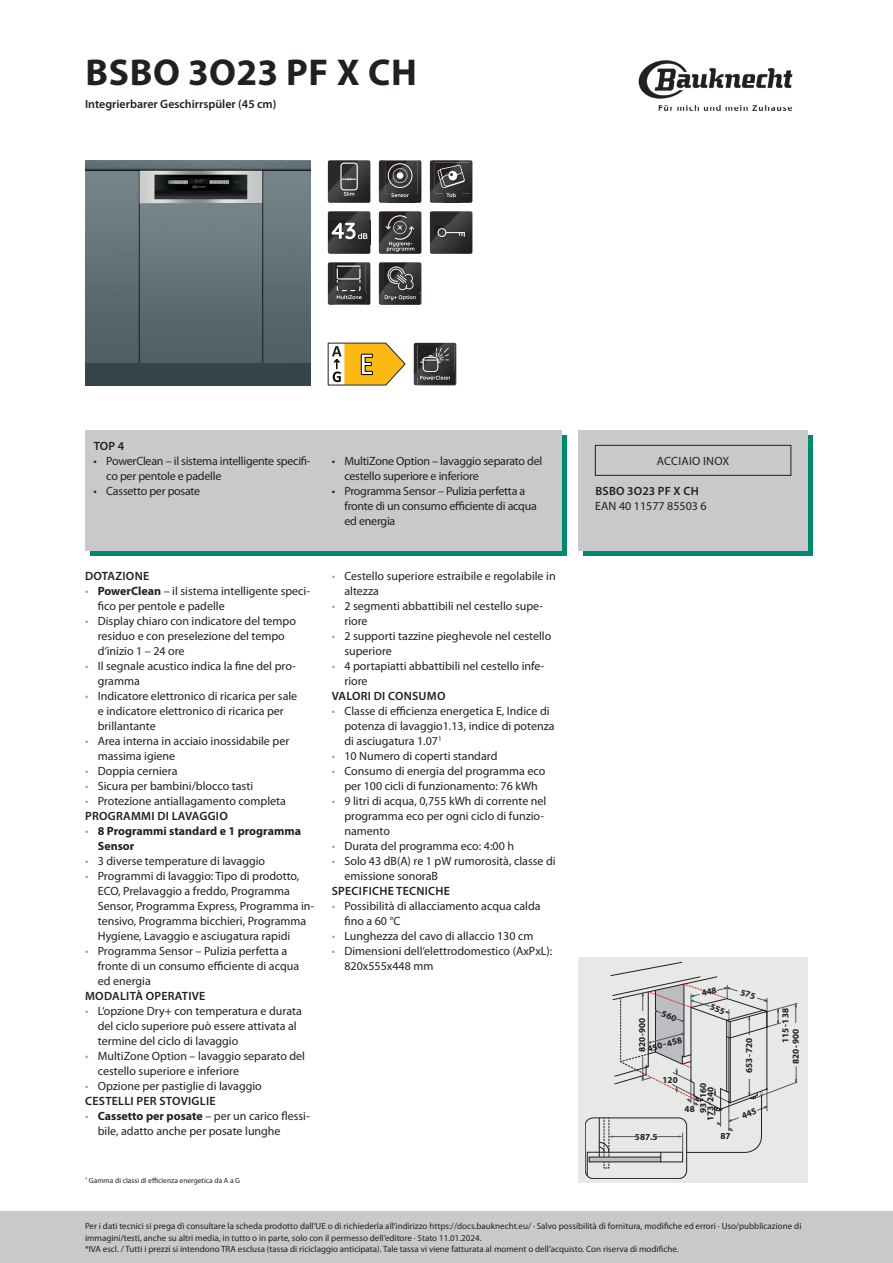
<style>
.page{position:relative;width:893px;height:1263px;background:#fff}
.page>*{position:absolute;margin:0;border:0;box-sizing:border-box;transform-origin:0 0}
.t1{font:700 37.5px "Myriad Pro";letter-spacing:.02em;color:#231f20}
.t2{font:12px/15px "Myriad Pro";color:#231f20}
.t3{font:12px/15px "Myriad Pro";letter-spacing:-.02em;color:#231f20}
.t4{font:600 12px "Myriad Pro";letter-spacing:.02em;color:#231f20}
.t5{font:700 12px/15px "Myriad Pro";color:#231f20}
.t6{font:600 12px "Myriad Pro";color:#231f20}
.t7{font:12px "Myriad Pro";letter-spacing:.02em;color:#231f20}
.t8{font:700 9.15px "Myriad Pro";color:#231f20}
.t9{font:9px/11.2px "Myriad Pro";color:#231f20}
.t10{font:7.5px "Myriad Pro";color:#231f20}
.s1{color:#9ea0a2}
.s2{font-weight:700}
.s3{font-weight:600}
.s4{font-weight:400;color:#9ea0a2}
</style>
<div class="page">
<img style="left:638px;top:60px;width:155px;height:52px">
<div style="left:0;top:1212px;width:893px;height:51px;background:#c7c9cb"></div>
<img style="left:85px;top:160px;width:226px;height:225px">
<svg style="left:328px;top:160px;width:42px;height:43px;background:#454345"></svg>
<svg style="left:328px;top:211px;width:42px;height:43px;background:#4c4a4b"></svg>
<svg style="left:328px;top:262px;width:42px;height:43px;background:#464546"></svg>
<svg style="left:379px;top:160px;width:42px;height:43px;background:#474546"></svg>
<svg style="left:379px;top:211px;width:42px;height:43px;background:#494748"></svg>
<svg style="left:379px;top:262px;width:42px;height:43px;background:#494748"></svg>
<svg style="left:430px;top:160px;width:42px;height:43px;background:#494748"></svg>
<svg style="left:430px;top:211px;width:42px;height:43px;background:#3c3b3c"></svg>
<svg style="left:328px;top:343px;width:77px;height:42px"></svg>
<svg style="left:414px;top:343px;width:42px;height:42px;background:#464445"></svg>
<svg style="left:90px;top:436px;width:477px;height:120px;background:#20927f"></svg>
<div style="left:85px;top:430px;width:476px;height:120px;background:#c7c9cb"></div>
<div style="left:584px;top:436px;width:229px;height:120px;background:#008871"></div>
<div style="left:578px;top:430px;width:230px;height:120px;background:#c7c9cb"></div>
<div style="left:595px;top:445px;width:196px;height:30px;border:1px solid #231f20"></div>
<div style="left:578px;top:958px;width:230px;height:225px;background:#e7e8e8"></div>
<svg style="left:585px;top:962px;width:213px;height:217px"></svg>
<h1 class="t1" style="left:85px;top:48px;width:333px">BSBO 3O23 PF X CH</h1>
<p class="t6" style="left:85px;top:97px;width:193px">Integrierbarer Geschirrspüler (45 cm)</p>
<p class="t4" style="left:94px;top:439px;width:32px">TOP 4</p>
<p class="t3" style="left:106px;top:454px;width:206px;text-indent:-13px">• PowerClean – il sistema intelligente specifi&shy;co per pentole e padelle</p>
<p class="t3" style="left:94px;top:484px;width:108px">• Cassetto per posate</p>
<p class="t4" style="left:85px;top:570px;width:66px">DOTAZIONE</p>
<p class="t2" style="left:98px;top:584px;width:214px;text-indent:-13px"><span class="s1">•</span> <span class="s2">PowerClean</span> – il sistema intelligente speci&shy;fico per pentole e padelle</p>
<p class="t2" style="left:98px;top:614px;width:200px;text-indent:-13px"><span class="s1">•</span> Display chiaro con indicatore del tempo residuo e con preselezione del tempo d‘inizio 1 – 24 ore</p>
<p class="t2" style="left:98px;top:659px;width:199px;text-indent:-13px"><span class="s1">•</span> Il segnale acustico indica la fine del pro&shy;gramma</p>
<p class="t2" style="left:98px;top:689px;width:201px;text-indent:-13px"><span class="s1">•</span> Indicatore elettronico di ricarica per sale e indicatore elettronico di ricarica per brillantante</p>
<p class="t2" style="left:98px;top:734px;width:193px;text-indent:-13px"><span class="s1">•</span> Area interna in acciaio inossidabile per massima igiene</p>
<p class="t2" style="left:85px;top:764px;width:94px"><span class="s1">•</span> Doppia cerniera</p>
<p class="t2" style="left:85px;top:779px;width:170px"><span class="s1">•</span> Sicura per bambini/blocco tasti</p>
<p class="t2" style="left:85px;top:794px;width:202px"><span class="s1">•</span> Protezione antiallagamento completa<br><span class="s3">PROGRAMMI DI LAVAGGIO</span></p>
<p class="t5" style="left:98px;top:823px;width:205px;text-indent:-13px"><span class="s4">•</span> 8 Programmi standard e 1 programma<br>Sensor</p>
<p class="t2" style="left:85px;top:854px;width:182px"><span class="s1">•</span> 3 diverse temperature di lavaggio</p>
<p class="t2" style="left:98px;top:869px;width:218px;text-indent:-13px"><span class="s1">•</span> Programmi di lavaggio: Tipo di prodotto, ECO, Prelavaggio a freddo, Programma Sensor, Programma Express, Programma in&shy;tensivo, Programma bicchieri, Programma Hygiene, Lavaggio e asciugatura rapidi</p>
<p class="t2" style="left:98px;top:944px;width:203px;text-indent:-13px"><span class="s1">•</span> Programma Sensor – Pulizia perfetta a fronte di un consumo efficiente di acqua ed energia</p>
<p class="t4" style="left:85px;top:990px;width:122px">MODALITÀ OPERATIVE</p>
<p class="t2" style="left:98px;top:1004px;width:206px;text-indent:-13px"><span class="s1">•</span> L‘opzione Dry+ con temperatura e durata del ciclo superiore può essere attivata al termine del ciclo di lavaggio</p>
<p class="t2" style="left:98px;top:1049px;width:209px;text-indent:-13px"><span class="s1">•</span> MultiZone Option – lavaggio separato del cestello superiore e inferiore</p>
<p class="t2" style="left:85px;top:1079px;width:178px"><span class="s1">•</span> Opzione per pastiglie di lavaggio<br><span class="s3">CESTELLI PER STOVIGLIE</span></p>
<p class="t2" style="left:98px;top:1109px;width:213px;text-indent:-13px"><span class="s1">•</span> <span class="s2">Cassetto per posate</span> – per un carico flessi&shy;bile, adatto anche per posate lunghe</p>
<p class="t10" style="left:85px;top:1176px;width:157px"><sup>1</sup> Gamma di classi di efficienza energetica da A a G</p>
<p class="t3" style="left:344px;top:454px;width:199px;text-indent:-13px">• MultiZone Option – lavaggio separato del cestello superiore e inferiore</p>
<p class="t3" style="left:344px;top:484px;width:194px;text-indent:-13px">• Programma Sensor – Pulizia perfetta a fronte di un consumo efficiente di acqua ed energia</p>
<p class="t2" style="left:344px;top:569px;width:213px;text-indent:-13px"><span class="s1">•</span> Cestello superiore estraibile e regolabile in altezza</p>
<p class="t2" style="left:344px;top:599px;width:200px;text-indent:-13px"><span class="s1">•</span> 2 segmenti abbattibili nel cestello supe&shy;riore</p>
<p class="t2" style="left:344px;top:629px;width:208px;text-indent:-13px"><span class="s1">•</span> 2 supporti tazzine pieghevole nel cestello superiore</p>
<p class="t2" style="left:344px;top:659px;width:202px;text-indent:-13px"><span class="s1">•</span> 4 portapiatti abbattibili nel cestello infe&shy;riore</p>
<p class="t4" style="left:332px;top:690px;width:115px">VALORI DI CONSUMO</p>
<p class="t2" style="left:344px;top:704px;width:212px;text-indent:-13px"><span class="s1">•</span> Classe di efficienza energetica E, Indice di potenza di lavaggio1.13, indice di potenza di asciugatura 1.07<sup>1</sup></p>
<p class="t2" style="left:332px;top:749px;width:167px"><span class="s1">•</span> 10 Numero di coperti standard</p>
<p class="t2" style="left:332px;top:764px;width:215px;text-align:center"><span class="s1">•</span> Consumo di energia del programma eco per 100 cicli di funzionamento: 76 kWh</p>
<p class="t2" style="left:344px;top:794px;width:203px;text-indent:-13px"><span class="s1">•</span> 9 litri di acqua, 0,755 kWh di corrente nel programma eco per ogni ciclo di funzio&shy;namento</p>
<p class="t2" style="left:332px;top:839px;width:184px"><span class="s1">•</span> Durata del programma eco: 4:00 h</p>
<p class="t2" style="left:344px;top:854px;width:213px;text-indent:-13px"><span class="s1">•</span> Solo 43 dB(A) re 1 pW rumorosità, classe di emissione sonoraB</p>
<p class="t4" style="left:332px;top:885px;width:120px">SPECIFICHE TECNICHE</p>
<p class="t2" style="left:344px;top:899px;width:198px;text-indent:-13px"><span class="s1">•</span> Possibilità di allacciamento acqua calda fino a 60 °C</p>
<p class="t2" style="left:332px;top:929px;width:203px"><span class="s1">•</span> Lunghezza del cavo di allaccio 130 cm</p>
<p class="t2" style="left:344px;top:944px;width:209px;text-indent:-13px"><span class="s1">•</span> Dimensioni dell‘elettrodomestico (AxPxL):<br>820x555x448 mm</p>
<p class="t7" style="left:657px;top:454px;width:74px">ACCIAIO INOX</p>
<p class="t4" style="left:595px;top:484px;width:105px">BSBO 3O23 PF X CH</p>
<p class="t2" style="left:595px;top:499px;width:113px">EAN 40 11577 85503 6</p>
<p class="t8" style="left:636px;top:1052px;width:36px;rotate:-90deg">820-900</p>
<p class="t8" style="left:646px;top:1043px;width:37px;rotate:-15deg">450-458</p>
<p class="t8" style="left:663px;top:1074px;width:17px">120</p>
<p class="t8" style="left:697px;top:1113px;width:31px;rotate:-90deg">93 -160</p>
<p class="t8" style="left:704px;top:1121px;width:36px;rotate:-90deg">173-240</p>
<p class="t8" style="left:685px;top:1103px;width:12px">48</p>
<p class="t8" style="left:635px;top:1131px;width:24px">587.5</p>
<p class="t8" style="left:720px;top:1129px;width:12px">87</p>
<p class="t8" style="left:743px;top:1073px;width:36px;rotate:-90deg">653-720</p>
<p class="t8" style="left:779px;top:1043px;width:36px;rotate:-90deg">115-138</p>
<p class="t8" style="left:790px;top:1064px;width:36px;rotate:-90deg">820-900</p>
<p class="t9" style="left:85px;top:1221px;width:718px">Per i dati tecnici si prega di consultare la scheda prodotto dall‘UE o di richiederla all‘indirizzo https://docs.bauknecht.eu/ · Salvo possibilità di fornitura, modifiche ed errori · Uso/pubblicazione di immagini/testi, anche su altri media, in tutto o in parte, solo con il permesso dell‘editore · Stato 11.01.2024.<br>*IVA escl. / Tutti i prezzi si intendono TRA esclusa (tassa di riciclaggio anticipata). Tale tassa vi viene fatturata al moment o dell’acquisto. Con riserva di modifiche.</p>
</div>
